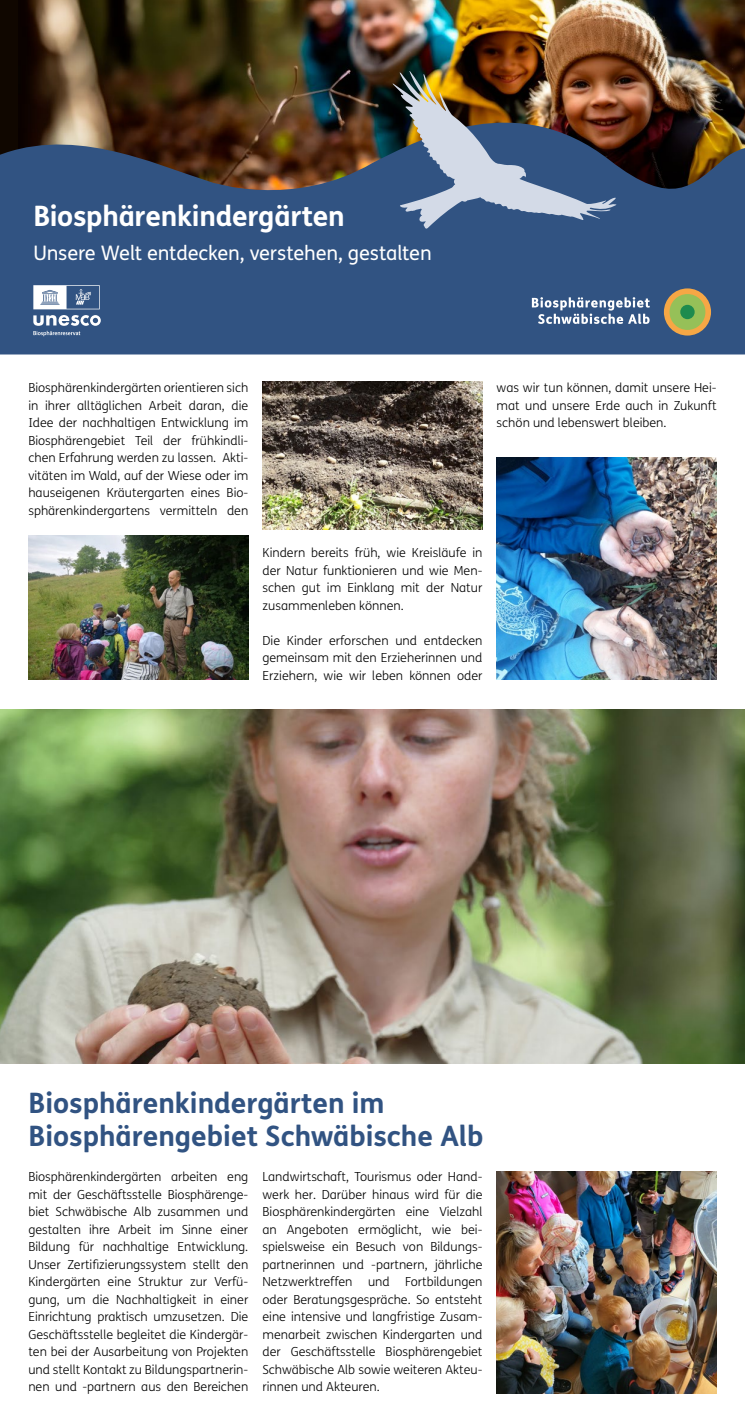
<style>
.page{position:relative;width:745px;height:1418px;background:#fff}
.page>*{position:absolute;margin:0;border:0;box-sizing:border-box;transform-origin:0 0}
.t1{font:700 28.12px/33.1px "FS Me";color:#315382}
.NNL_Headline_Din-lang_75{font:700 28.12px "FS Me";letter-spacing:-.01em;color:#fff}
.NNL_Headline_Din-lang_75-2{font:20px "FS Me";letter-spacing:-.01em;color:#fff}
.t2{font:300 12.5px/17.5px "FS Me";color:#000;text-align:justify}
</style>
<div class="page">
<img style="left:19px;top:0;width:725px;height:88px">
<img style="left:0;top:709px;width:744px;height:354px">
<svg style="left:0;top:88px;width:744px;height:266px;background:#384a66"></svg>
<div style="left:663px;top:288px;width:47px;height:47px;background:#f6a745;border-radius:50%"></div>
<div style="left:669px;top:294px;width:36px;height:36px;background:#96c058;border-radius:50%"></div>
<div style="left:679px;top:305px;width:15px;height:14px;background:#1e8b4e;border-radius:50%"></div>
<svg style="left:531px;top:297px;width:118px;height:27px"></svg>
<svg style="left:33px;top:285px;width:67px;height:24px"></svg>
<svg style="left:33px;top:315px;width:68px;height:21px"></svg>
<img style="left:392px;top:70px;width:225px;height:159px">
<img style="left:496px;top:457px;width:220px;height:222px">
<img style="left:496px;top:1171px;width:220px;height:222px">
<img style="left:28px;top:535px;width:220px;height:144px">
<img style="left:262px;top:381px;width:220px;height:149px">
<p class="NNL_Headline_Din-lang_75" style="left:33px;top:195px;width:313px">Biosphärenkindergärten</p>
<p class="NNL_Headline_Din-lang_75-2" style="left:33px;top:239px;width:399px">Unsere Welt entdecken, verstehen, gestalten</p>
<p class="t2" style="left:28px;top:379px;width:221px">Biosphärenkindergärten orientieren sich in ihrer alltäglichen Arbeit daran, die Idee der nachhaltigen Entwicklung im Biosphärengebiet Teil der frühkindli&shy;chen Erfahrung werden zu lassen. Akti&shy;vitäten im Wald, auf der Wiese oder im hauseigenen Kräutergarten eines Bio&shy;sphärenkindergartens vermitteln den</p>
<p class="t2" style="left:496px;top:379px;width:221px">was wir tun können, damit unsere Hei&shy;mat und unsere Erde auch in Zukunft schön und lebenswert bleiben.</p>
<p class="t2" style="left:262px;top:543px;width:221px">Kindern bereits früh, wie Kreisläufe in der Natur funktionieren und wie Men&shy;schen gut im Einklang mit der Natur zusammenleben können.</p>
<p class="t2" style="left:262px;top:631px;width:221px">Die Kinder erforschen und entdecken gemeinsam mit den Erzieherinnen und Erziehern, wie wir leben können oder</p>
<p class="t1" style="left:28px;top:1084px;width:456px">Biosphärenkindergärten im<br>Biosphärengebiet Schwäbische Alb</p>
<p class="t2" style="left:28px;top:1167px;width:221px">Biosphärenkindergärten arbeiten eng mit der Geschäftsstelle Biosphärenge&shy;biet Schwäbische Alb zusammen und gestalten ihre Arbeit im Sinne einer Bildung für nachhaltige Entwicklung.<br>Unser Zertifizierungssystem stellt den Kindergärten eine Struktur zur Verfü&shy;gung, um die Nachhaltigkeit in einer Einrichtung praktisch umzusetzen. Die Geschäftsstelle begleitet die Kindergär&shy;ten bei der Ausarbeitung von Projekten und stellt Kontakt zu Bildungspartnerin&shy;nen und -partnern aus den Bereichen</p>
<p class="t2" style="left:262px;top:1167px;width:221px">Landwirtschaft, Tourismus oder Hand&shy;werk her. Darüber hinaus wird für die Biosphärenkindergärten eine Vielzahl an Angeboten ermöglicht, wie bei&shy;spielsweise ein Besuch von Bildungs&shy;partnerinnen und -partnern, jährliche Netzwerktreffen und Fortbildungen oder Beratungsgespräche. So entsteht eine intensive und langfristige Zusam&shy;menarbeit zwischen Kindergarten und der Geschäftsstelle Biosphärengebiet Schwäbische Alb sowie weiteren Akteu&shy;rinnen und Akteuren.</p>
</div>
